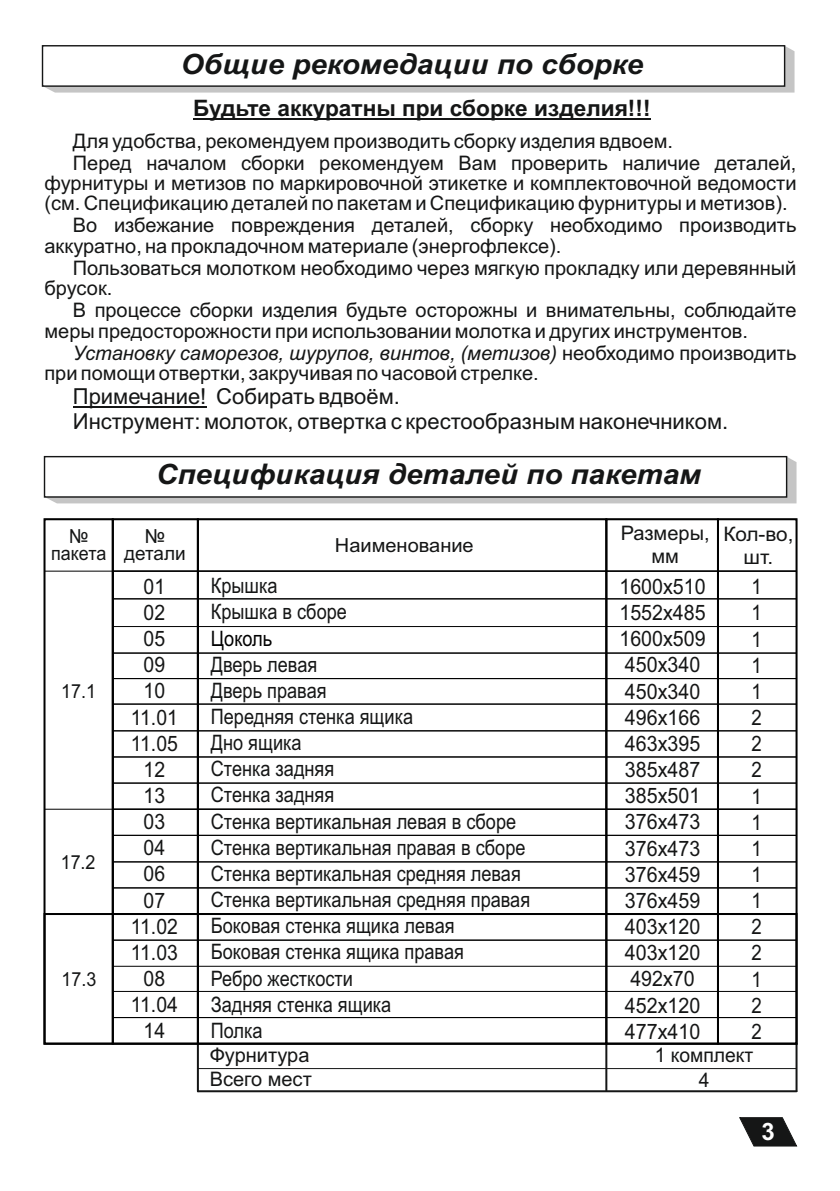
<style>
.page{position:relative;width:840px;height:1191px;background:#fff}
.page>*{position:absolute;margin:0;border:0;box-sizing:border-box;transform-origin:0 0}
.t1{font:italic 700 28px "Arial";color:#151616;scale:1.05 1}
.t2{font:700 24px "Arial";color:#fff}
.t3{font:700 22.6px "Arial";color:#151616}
.t4{font:22px/24.6px "Arial";color:#151616}
.t5{font:21.2px/26.2px "Arial";color:#151616;scale:.85 1}
.t6{font:21.2px/26.2px "Arial";color:#151616;text-align:center;scale:.92 1}
.t7{font:21.2px/26.2px "Arial";color:#151616;text-align:center;scale:.91 1}
.t8{font:21.2px/26.2px "Arial";color:#151616;text-align:justify;scale:.88 1}
.t9{font:21.2px "Arial";color:#000;scale:.85 1}
.t10{font:20px/20.2px "Arial";color:#151616}
.t11{font:20px/24.6px "Arial";color:#151616;text-align:center;scale:.96 1}
.t12{font:19.4px/17.6px "Arial";color:#151616;text-align:center}
.t13{font:19.4px/17.2px "Arial";color:#151616;text-align:center;scale:.93 1}
.s1{font-style:italic}
</style>
<div class="page">
<hr style="left:198px;top:1090px;width:598px;height:2px;background:#151616">
<hr style="left:198px;top:1068px;width:598px;height:1px;background:#151616">
<svg style="left:196px;top:1044px;width:4px;height:49px"></svg>
<svg style="left:604px;top:1044px;width:4px;height:47px"></svg>
<hr style="left:795px;top:1043px;width:2px;height:48px;background:#151616">
<div style="left:112px;top:652px;width:684px;height:27px;border:1px solid #000"></div>
<div style="left:112px;top:678px;width:684px;height:26px;border:1px solid #000"></div>
<div style="left:112px;top:703px;width:684px;height:28px;border:1px solid #000"></div>
<div style="left:43px;top:518px;width:71px;height:526px;border:2px solid #000"></div>
<div style="left:112px;top:518px;width:87px;height:526px;border:2px solid #000"></div>
<div style="left:605px;top:518px;width:113px;height:526px;border:2px solid #000"></div>
<div style="left:112px;top:730px;width:684px;height:27px;border:1px solid #000"></div>
<div style="left:112px;top:756px;width:684px;height:27px;border:1px solid #000"></div>
<div style="left:112px;top:783px;width:684px;height:26px;border:1px solid #000"></div>
<div style="left:112px;top:808px;width:684px;height:28px;border:1px solid #000"></div>
<div style="left:112px;top:835px;width:684px;height:27px;border:1px solid #000"></div>
<div style="left:112px;top:887px;width:684px;height:27px;border:1px solid #000"></div>
<div style="left:112px;top:913px;width:684px;height:27px;border:1px solid #000"></div>
<div style="left:112px;top:939px;width:684px;height:27px;border:1px solid #000"></div>
<div style="left:112px;top:991px;width:684px;height:27px;border:1px solid #000"></div>
<div style="left:112px;top:1017px;width:684px;height:27px;border:1px solid #000"></div>
<div style="left:716px;top:518px;width:81px;height:526px;border:2px solid #000"></div>
<svg style="left:43px;top:455px;width:753px;height:48px"></svg>
<svg style="left:41px;top:45px;width:753px;height:48px"></svg>
<svg style="left:739px;top:1117px;width:57px;height:29px"></svg>
<hr style="left:193px;top:118px;width:457px;height:1px;background:#151616">
<hr style="left:73px;top:406px;width:133px;height:1px;background:#151616">
<div style="left:112px;top:570px;width:684px;height:29px;border:1px solid #000"></div>
<div style="left:112px;top:598px;width:684px;height:29px;border:1px solid #000"></div>
<h1 class="t1" style="left:181px;top:54px;width:441px">Общие рекомедации по сборке</h1>
<p class="t3" style="left:193px;top:100px;width:459px">Будьте аккуратны при сборке изделия!!!</p>
<p class="t10" style="left:73px;top:131px;width:724px;line-height:22.4px">Для удобства, рекомендуем производить сборку изделия вдвоем.<br>Перед началом сборки рекомендуем Вам проверить наличие деталей,</p>
<p class="t10" style="left:44px;top:175px;width:753px">фурнитуры и метизов по маркировочной этикетке и комплектовочной ведомости (см. Спецификацию деталей по пакетам и Спецификацию фурнитуры и метизов).</p>
<p class="t10" style="left:44px;top:217px;width:753px;text-indent:28px">Во избежание повреждения деталей, сборку необходимо производить аккуратно, на прокладочном материале (энергофлексе).</p>
<p class="t10" style="left:44px;top:260px;width:753px;text-indent:28px">Пользоваться молотком необходимо через мягкую прокладку или деревянный брусок.</p>
<p class="t10" style="left:44px;top:302px;width:753px;text-indent:28px">В процессе сборки изделия будьте осторожны и внимательны, соблюдайте меры предосторожности при использовании молотка и других инструментов.</p>
<p class="t10" style="left:44px;top:344px;width:753px;text-indent:28px"><span class="s1">Установку саморезов, шурупов, винтов, (метизов)</span> необходимо производить при помощи отвертки, закручивая по часовой стрелке.</p>
<p class="t4" style="left:73px;top:386px;width:656px">Примечание! Собирать вдвоём.<br>Инструмент: молоток, отвертка с крестообразным наконечником.</p>
<p class="t13" style="left:51px;top:529px;width:61px">№ пакета</p>
<p class="t13" style="left:61px;top:684px;width:39px">17.1</p>
<p class="t13" style="left:61px;top:855px;width:39px">17.2</p>
<p class="t13" style="left:61px;top:972px;width:39px">17.3</p>
<h1 class="t1" style="left:156px;top:464px;width:520px">Спецификация деталей по пакетам</h1>
<p class="t12" style="left:124px;top:529px;width:63px">№ детали</p>
<p class="t7" style="left:131px;top:575px;width:53px">01<br>02<br>05<br>09<br>10<br>11.01<br>11.05<br>12<br>13<br>03<br>04<br>06<br>07<br>11.02<br>11.03<br>08<br>11.04<br>14</p>
<p class="t12" style="left:335px;top:538px;width:140px">Наименование</p>
<p class="t5" style="left:211px;top:574px;width:161px">Крышка<br>Крышка в сборе</p>
<p class="t9" style="left:211px;top:630px;width:74px">Цоколь</p>
<p class="t5" style="left:211px;top:653px;width:377px">Дверь левая<br>Дверь правая<br>Передняя стенка ящика<br>Дно ящика<br>Стенка задняя<br>Стенка задняя<br>Стенка вертикальная левая в сборе<br>Стенка вертикальная правая в сборе<br>Стенка вертикальная средняя левая<br>Стенка вертикальная средняя правая<br>Боковая стенка ящика левая<br>Боковая стенка ящика правая<br>Ребро жесткости<br>Задняя стенка ящика<br>Полка</p>
<p class="t10" style="left:209px;top:1044px;width:104px;line-height:24.6px">Фурнитура<br>Всего мест</p>
<p class="t10" style="left:620px;top:524px;width:90px;line-height:22.4px;text-align:center">Размеры, мм</p>
<p class="t10" style="left:723px;top:525px;width:72px;line-height:22.4px;text-align:center">Кол-во, шт.</p>
<p class="t6" style="left:619px;top:575px;width:95px">1600х510<br>1552х485<br>1600х509<br>450х340<br>450х340<br>496х166<br>463х395<br>385х487<br>385х501<br>376х473<br>376х473<br>376х459<br>376х459<br>403х120<br>403х120<br>492х70<br>452х120<br>477х410</p>
<p class="t8" style="left:751px;top:575px;width:13px">1<br>1<br>1<br>1<br>1<br>2<br>2<br>2<br>1<br>1<br>1<br>1<br>1<br>2<br>2<br>1<br>2<br>2</p>
<p class="t11" style="left:654px;top:1044px;width:104px">1 комплект<br>4</p>
<p class="t2" style="left:761px;top:1122px;width:15px">3</p>
</div>
